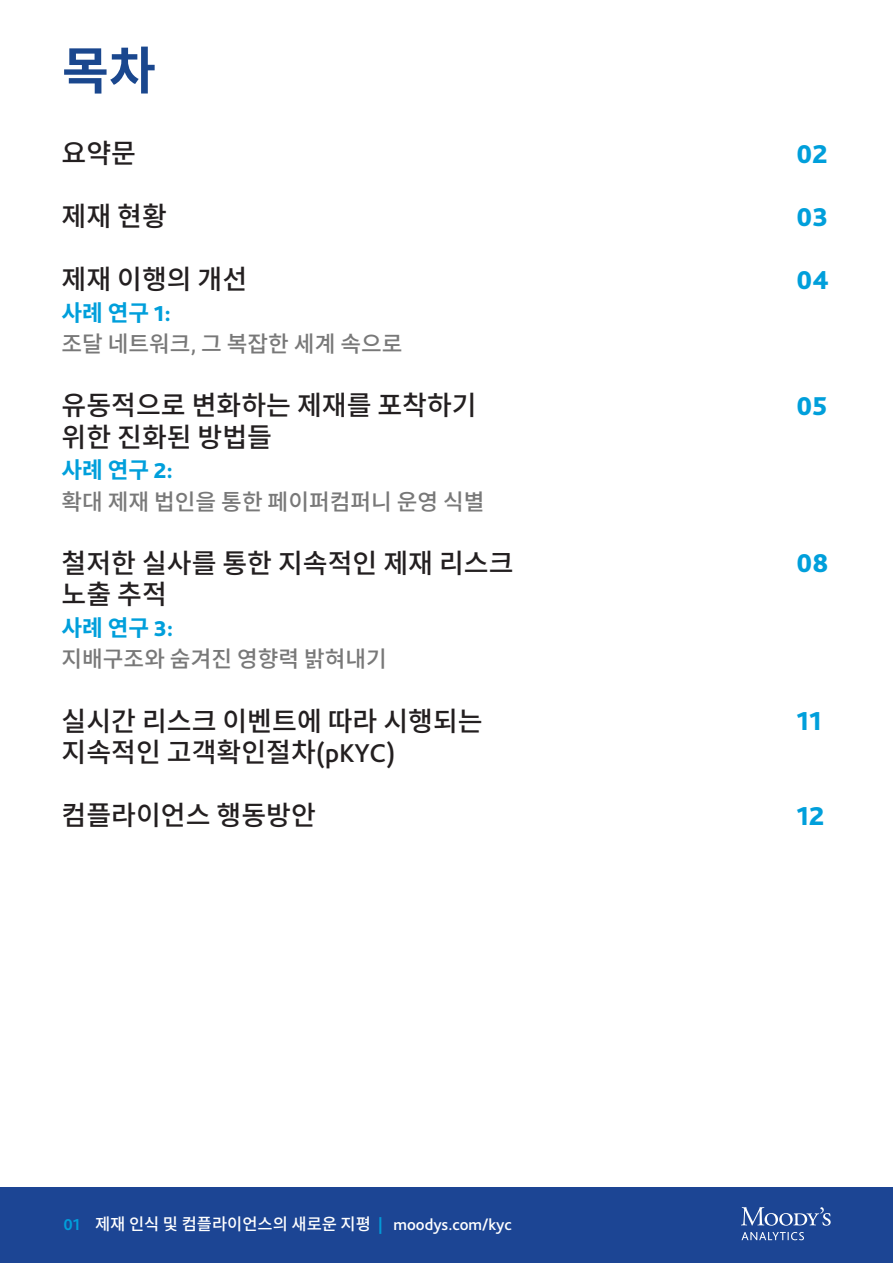
<style>
.page{position:relative;width:893px;height:1263px;background:#fff}
.page>*{position:absolute;margin:0;border:0;box-sizing:border-box;transform-origin:0 0}
.t1{font:700 51px "Noto Sans CJ Kkr";color:#1a478e}
.t2{font:500 27px/31.5px "Noto Sans CJ Kkr";color:#231f20}
.t3{font:800 27px "Bliss Pro";color:#009fdb}
.t4{font:500 22.5px/31.5px "Noto Sans CJ Kkr";color:#787878}
.t5{font:500 16.5px "Noto Sans CJ Kkr";color:#fff}
.s1{font-weight:700;color:#009fdb}
.s2{font-family:"Bliss Pro";font-weight:800;color:#009fdb}
.s3{font-family:"Bliss Pro"}
.s4{font-family:"Bliss Pro";font-weight:700;color:#009fdb}
.s5{font-family:"Bliss Pro";font-weight:700;color:#039ad7}
</style>
<div class="page">
<div style="left:0;top:1188px;width:893px;height:75px;background:#1c4594"></div>
<svg style="left:741px;top:1232px;width:63px;height:8px"></svg>
<svg style="left:741px;top:1207px;width:90px;height:19px"></svg>
<h1 class="t1" style="left:62px;top:42px;width:95px">목차</h1>
<p class="t2" style="left:62px;top:138px;width:76px">요약문</p>
<p class="t2" style="left:62px;top:201px;width:107px">제재 현황</p>
<p class="t2" style="left:62px;top:264px;width:187px">제재 이행의 개선</p>
<p class="t4" style="left:62px;top:297px;width:342px"><span class="s1">사례 연구</span> <span class="s2">1:<br></span>조달 네트워크<span class="s3">,</span> 그 복잡한 세계 속으로</p>
<p class="t2" style="left:62px;top:390px;width:417px">유동적으로 변화하는 제재를 포착하기 위한 진화된 방법들</p>
<p class="t4" style="left:62px;top:455px;width:424px"><span class="s1">사례 연구</span> <span class="s2">2:<br></span>확대 제재 법인을 통한 페이퍼컴퍼니 운영 식별</p>
<p class="t2" style="left:62px;top:548px;width:453px">철저한 실사를 통한 지속적인 제재 리스크 노출 추적</p>
<p class="t4" style="left:62px;top:612px;width:327px"><span class="s1">사례 연구</span> <span class="s2">3:<br></span>지배구조와 숨겨진 영향력 밝혀내기</p>
<p class="t2" style="left:62px;top:705px;width:423px">실시간 리스크 이벤트에 따라 시행되는 지속적인 고객확인절차<span class="s3">(pKYC)</span></p>
<p class="t2" style="left:62px;top:800px;width:256px">컴플라이언스 행동방안</p>
<p class="t5" style="left:63px;top:1215px;width:450px"><span class="s4">01</span> 제재 인식 및 컴플라이언스의 새로운 지평 <span class="s5">|</span> <span class="s3">moodys.com/kyc</span></p>
<p class="t3" style="left:797px;top:137px;width:32px">02</p>
<p class="t3" style="left:797px;top:200px;width:33px">03</p>
<p class="t3" style="left:797px;top:263px;width:34px">04</p>
<p class="t3" style="left:797px;top:389px;width:32px">05</p>
<p class="t3" style="left:797px;top:547px;width:33px">08</p>
<p class="t3" style="left:797px;top:704px;width:27px">11</p>
<p class="t3" style="left:797px;top:799px;width:29px">12</p>
</div>
